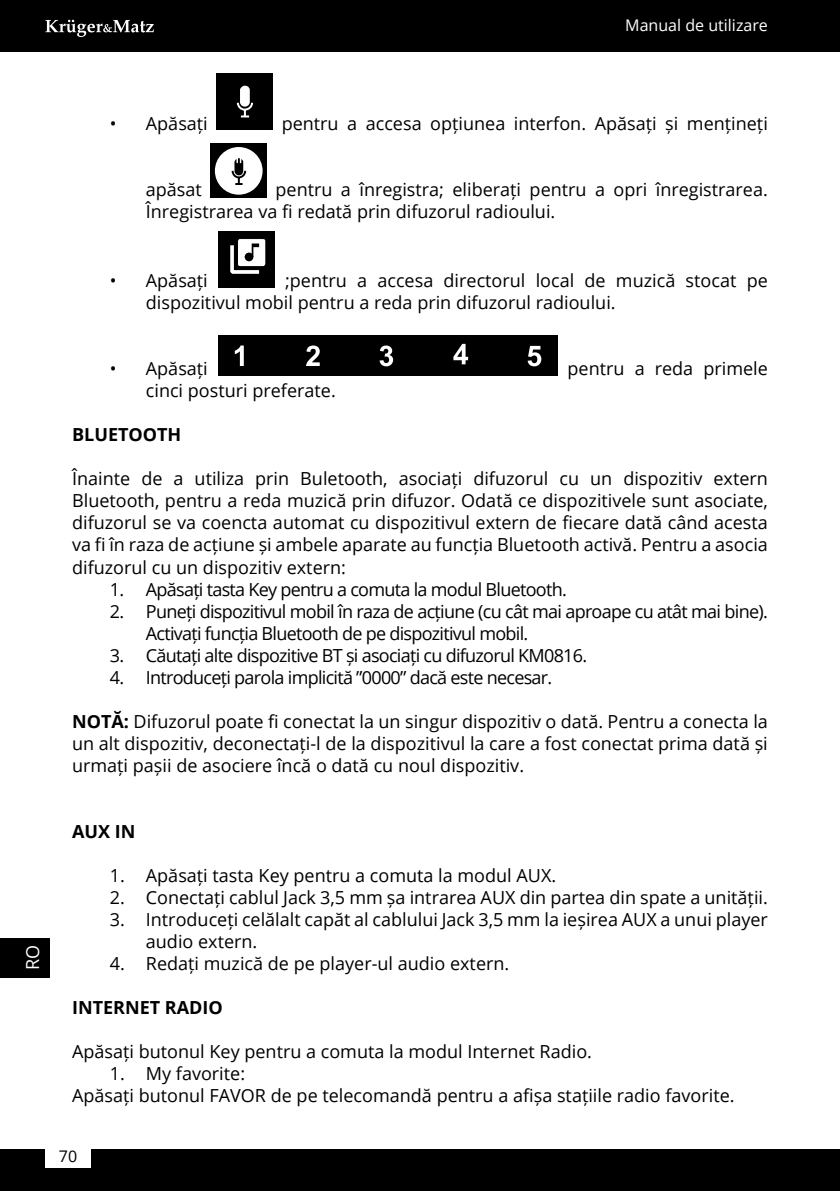
<style>
.page{position:relative;width:840px;height:1191px;background:#fff}
.page>*{position:absolute;margin:0;border:0;box-sizing:border-box;transform-origin:0 0}
.t1{font:18px/22px "Open Sans";color:#000}
.t2{font:18px/22px "Open Sans";letter-spacing:-.04em;color:#000}
.t3{font:700 18px "Open Sans";color:#000}
.t4{font:18px "Open Sans";color:#fff}
.t5{font:16px "Open Sans";color:#fff}
.t6{font:16px "Open Sans";color:#000}
.s1{font-weight:700}
</style>
<div class="page">
<div style="left:0;top:1149px;width:839px;height:42px;background:#000"></div>
<div style="left:0;top:0;width:839px;height:51px;background:#000"></div>
<svg style="left:45px;top:20px;width:109px;height:17px"></svg>
<div style="left:45px;top:1144px;width:46px;height:24px;background:#fff"></div>
<div style="left:0;top:938px;width:49px;height:39px;background:#000"></div>
<div style="left:216px;top:73px;width:57px;height:57px;background:#000"></div>
<svg style="left:236px;top:86px;width:17px;height:32px"></svg>
<div style="left:210px;top:143px;width:57px;height:55px;background:#000"></div>
<div style="left:215px;top:147px;width:47px;height:48px;background:#fff;border-radius:50%"></div>
<svg style="left:231px;top:158px;width:16px;height:27px"></svg>
<div style="left:218px;top:231px;width:57px;height:56px;background:#000"></div>
<div style="left:237px;top:238px;width:29px;height:29px;background:#fff;border-radius:3px"></div>
<div style="left:237px;top:238px;width:29px;height:29px;border:1px solid #000;border-radius:3px"></div>
<svg style="left:230px;top:243px;width:29px;height:31px"></svg>
<div style="left:218px;top:335px;width:339px;height:40px;background:#000"></div>
<svg style="left:235px;top:345px;width:9px;height:21px"></svg>
<svg style="left:306px;top:345px;width:13px;height:21px"></svg>
<svg style="left:379px;top:345px;width:14px;height:21px"></svg>
<svg style="left:453px;top:344px;width:15px;height:20px"></svg>
<svg style="left:527px;top:346px;width:14px;height:20px"></svg>
<p class="t5" style="left:625px;top:14px;width:144px">Manual de utilizare</p>
<p class="t1" style="left:110px;top:112px;width:99px">• Apăsați</p>
<p class="t1" style="left:281px;top:112px;width:487px">pentru a accesa opțiunea interfon. Apăsați și mențineți</p>
<p class="t1" style="left:146px;top:178px;width:623px;text-indent:130px">pentru a înregistra; eliberați pentru a opri înregistrarea.<br>Înregistrarea va fi redată prin difuzorul radioului.</p>
<p class="t1" style="left:146px;top:178px;width:57px">apăsat</p>
<p class="t4" style="left:20px;top:970px;width:27px;rotate:-90deg">RO</p>
<p class="t1" style="left:146px;top:269px;width:623px;text-indent:139px">;pentru a accesa directorul local de muzică stocat pe dispozitivul mobil pentru a reda prin difuzorul radioului.</p>
<p class="t1" style="left:110px;top:269px;width:99px">• Apăsați</p>
<p class="t1" style="left:110px;top:357px;width:99px">• Apăsați</p>
<p class="t1" style="left:567px;top:357px;width:202px">pentru a reda primele</p>
<p class="t1" style="left:146px;top:379px;width:191px">cinci posturi preferate.</p>
<p class="t3" style="left:72px;top:422px;width:111px">BLUETOOTH</p>
<p class="t1" style="left:72px;top:467px;width:697px;text-align:justify">Înainte de a utiliza prin Buletooth, asociați difuzorul cu un dispozitiv extern Bluetooth, pentru a reda muzică prin difuzor. Odată ce dispozitivele sunt asociate, difuzorul se va coencta automat cu dispozitivul extern de fiecare dată când acesta va fi în raza de acțiune și ambele aparate au funcția Bluetooth activă. Pentru a asocia difuzorul cu un dispozitiv extern:</p>
<p class="t2" style="left:110px;top:577px;width:458px">1. Apăsați tasta Key pentru a comuta la modul Bluetooth.</p>
<p class="t2" style="left:146px;top:599px;width:623px;text-indent:-36px">2. Puneți dispozitivul mobil în raza de acțiune (cu cât mai aproape cu atât mai bine).<br>Activați funcția Bluetooth de pe dispozitivul mobil.</p>
<p class="t2" style="left:110px;top:643px;width:478px">3. Căutați alte dispozitive BT și asociați cu difuzorul KM0816.</p>
<p class="t2" style="left:110px;top:665px;width:444px">4. Introduceți parola implicită ”0000” dacă este necesar.</p>
<p class="t1" style="left:72px;top:709px;width:697px;text-align:justify"><span class="s1">NOTĂ:</span> Difuzorul poate fi conectat la un singur dispozitiv o dată. Pentru a conecta la un alt dispozitiv, deconectați-l de la dispozitivul la care a fost conectat prima dată și urmați pașii de asociere încă o dată cu noul dispozitiv.</p>
<p class="t3" style="left:72px;top:818px;width:65px">AUX IN</p>
<p class="t1" style="left:110px;top:863px;width:447px">1. Apăsați tasta Key pentru a comuta la modul AUX.</p>
<p class="t1" style="left:110px;top:885px;width:659px">2. Conectați cablul Jack 3,5 mm șa intrarea AUX din partea din spate a unității.</p>
<p class="t1" style="left:146px;top:907px;width:623px;text-indent:-36px">3. Introduceți celălalt capăt al cablului Jack 3,5 mm la ieșirea AUX a unui player audio extern.</p>
<p class="t1" style="left:110px;top:951px;width:401px">4. Redați muzică de pe player-ul audio extern.</p>
<p class="t3" style="left:72px;top:994px;width:152px">INTERNET RADIO</p>
<p class="t1" style="left:72px;top:1039px;width:521px">Apăsați butonul Key pentru a comuta la modul Internet Radio.</p>
<p class="t1" style="left:72px;top:1061px;width:663px;text-indent:38px">1. My favorite:<br>Apăsați butonul FAVOR de pe telecomandă pentru a afișa stațiile radio favorite.</p>
<p class="t6" style="left:59px;top:1145px;width:20px">70</p>
</div>
